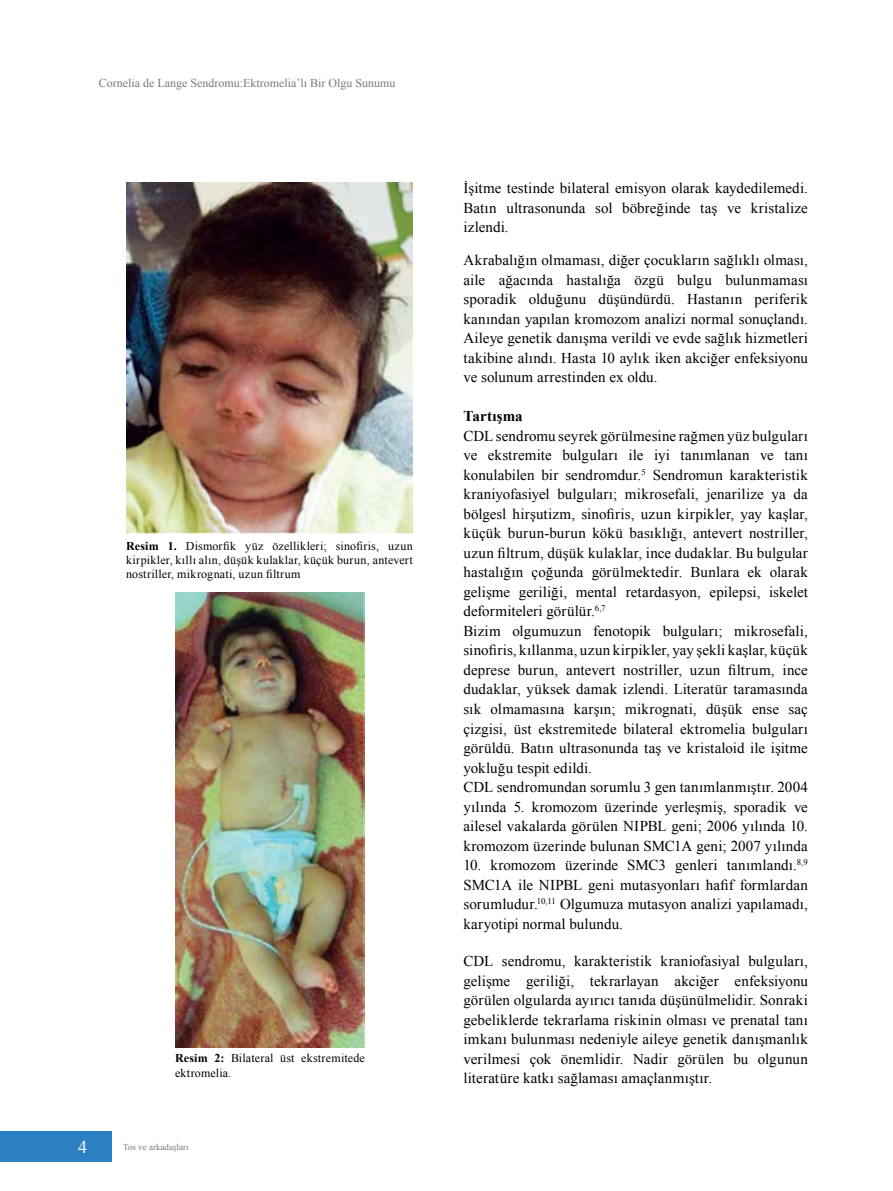
<style>
.page{position:relative;width:893px;height:1191px;background:#fff}
.page>*{position:absolute;margin:0;border:0;box-sizing:border-box;transform-origin:0 0}
.t1{font:18px "Times New Roman";color:#fff}
.t2{font:15px/19.5px "Times New Roman";letter-spacing:.01em;color:#000;text-align:justify}
.t3{font:700 15px "Times New Roman";letter-spacing:.005em;color:#000}
.t4{font:12px/14.4px "Times New Roman";letter-spacing:.02em;color:#000;text-align:justify}
.t5{font:12px "Times New Roman";color:#77787b}
.t6{font:9px "Times New Roman";color:#77787b}
.s1{font-weight:700}
</style>
<div class="page">
<div style="left:0;top:1131px;width:111px;height:31px;background:#2b80c3"></div>
<img style="left:126px;top:183px;width:287px;height:350px">
<img style="left:175px;top:593px;width:190px;height:454px">
<p class="t5" style="left:99px;top:75px;width:298px">Cornelia de Lange Sendromu:Ektromelia’lı Bir Olgu Sunumu</p>
<p class="t4" style="left:126px;top:538px;width:288px"><span class="s1">Resim 1.</span> Dismorfik yüz özellikleri; sinofiris, uzun kirpikler, kıllı alın, düşük kulaklar, küçük burun, antevert nostriller, mikrognati, uzun filtrum</p>
<p class="t4" style="left:175px;top:1051px;width:191px"><span class="s1">Resim 2:</span> Bilateral üst ekstremitede ektromelia.</p>
<p class="t1" style="left:78px;top:1134px;width:10px">4</p>
<p class="t6" style="left:123px;top:1140px;width:67px">Tos ve arkadaşları</p>
<p class="t2" style="left:463px;top:178px;width:346px">İşitme testinde bilateral emisyon olarak kaydedilemedi.<br>Batın ultrasonunda sol böbreğinde taş ve kristalize izlendi.</p>
<p class="t2" style="left:463px;top:250px;width:346px">Akrabalığın olmaması, diğer çocukların sağlıklı olması, aile ağacında hastalığa özgü bulgu bulunmaması sporadik olduğunu düşündürdü. Hastanın periferik kanından yapılan kromozom analizi normal sonuçlandı.<br>Aileye genetik danışma verildi ve evde sağlık hizmetleri takibine alındı. Hasta 10 aylık iken akciğer enfeksiyonu ve solunum arrestinden ex oldu.</p>
<p class="t3" style="left:463px;top:406px;width:61px">Tartışma</p>
<p class="t2" style="left:463px;top:426px;width:346px;text-align:left">CDL sendromu seyrek görülmesine rağmen yüz bulguları ve ekstremite bulguları ile iyi tanımlanan ve tanı konulabilen bir sendromdur.<sup>5</sup> Sendromun karakteristik kraniyofasiyel bulguları; mikrosefali, jenarilize ya da bölgesl hirşutizm, sinofiris, uzun kirpikler, yay kaşlar, küçük burun-burun kökü basıklığı, antevert nostriller, uzun filtrum, düşük kulaklar, ince dudaklar. Bu bulgular hastalığın çoğunda görülmektedir. Bunlara ek olarak gelişme geriliği, mental retardasyon, epilepsi, iskelet deformiteleri görülür.<sup>6,7<br></sup>Bizim olgumuzun fenotopik bulguları; mikrosefali, sinofiris, kıllanma, uzun kirpikler, yay şekli kaşlar, küçük deprese burun, antevert nostriller, uzun filtrum, ince dudaklar, yüksek damak izlendi. Literatür taramasında sık olmamasına karşın; mikrognati, düşük ense saç çizgisi, üst ekstremitede bilateral ektromelia bulguları görüldü. Batın ultrasonunda taş ve kristaloid ile işitme yokluğu tespit edildi.<br>CDL sendromundan sorumlu 3 gen tanımlanmıştır. 2004 yılında 5. kromozom üzerinde yerleşmiş, sporadik ve ailesel vakalarda görülen NIPBL geni; 2006 yılında 10. kromozom üzerinde bulunan SMC1A geni; 2007 yılında</p>
<p class="t2" style="left:463px;top:855px;width:346px">10. kromozom üzerinde SMC3 genleri tanımlandı.<sup>8,9<br></sup>SMC1A ile NIPBL geni mutasyonları hafif formlardan sorumludur.<sup>10,11</sup> Olgumuza mutasyon analizi yapılamadı, karyotipi normal bulundu.</p>
<p class="t2" style="left:463px;top:951px;width:346px">CDL sendromu, karakteristik kraniofasiyal bulguları, gelişme geriliği, tekrarlayan akciğer enfeksiyonu görülen olgularda ayırıcı tanıda düşünülmelidir. Sonraki gebeliklerde tekrarlama riskinin olması ve prenatal tanı imkanı bulunması nedeniyle aileye genetik danışmanlık verilmesi çok önemlidir. Nadir görülen bu olgunun literatüre katkı sağlaması amaçlanmıştır.</p>
</div>
